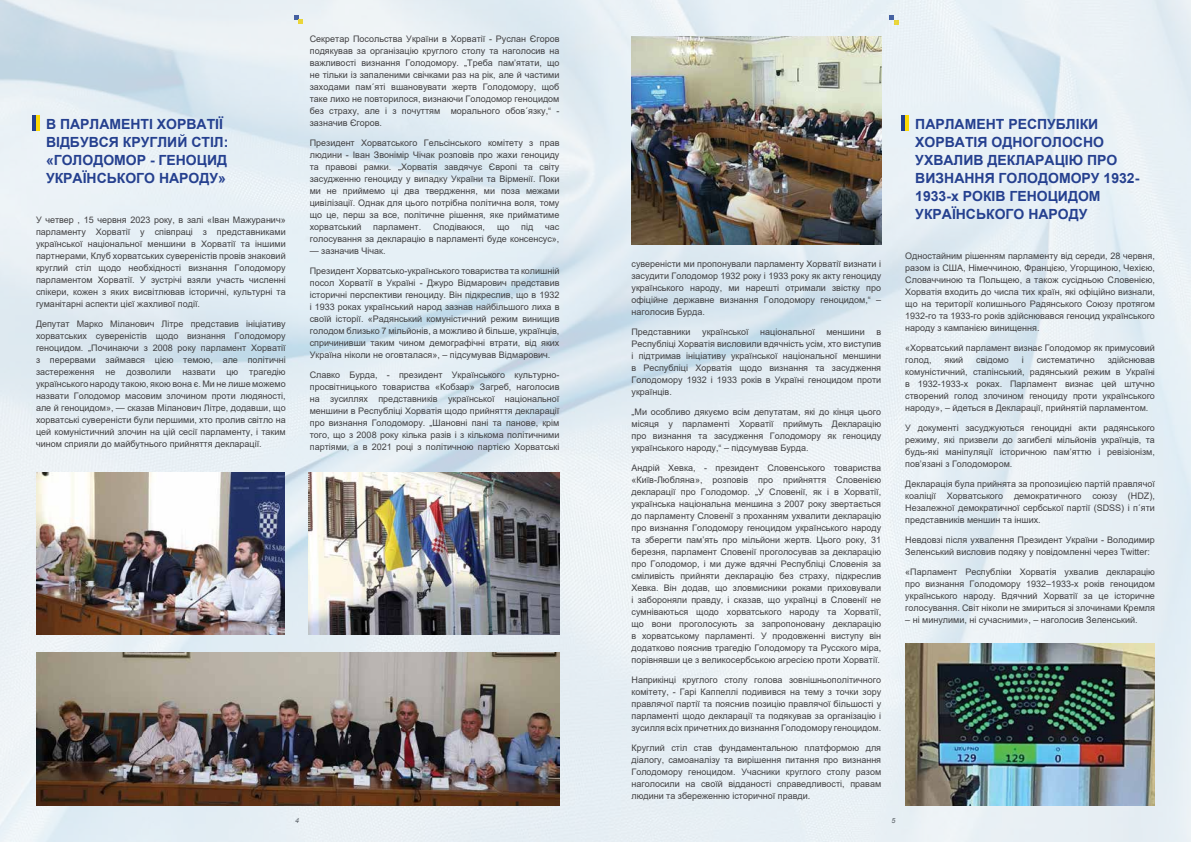
<style>
.page{position:relative;width:1191px;height:842px;background:#fff}
.page>*{position:absolute;margin:0;border:0;box-sizing:border-box;transform-origin:0 0}
.t1{font:700 14px/18px "Arial";color:#25408f}
.t2{font:9px/12px "Arial";color:#414042;text-align:justify}
.t3{font:italic 7px "Arial";color:#414042}
</style>
<div class="page">
<img style="left:0;top:0;width:1191px;height:842px">
<img style="left:631px;top:36px;width:250px;height:209px">
<img style="left:308px;top:473px;width:251px;height:162px">
<img style="left:905px;top:643px;width:250px;height:163px">
<img style="left:36px;top:473px;width:248px;height:162px">
<img style="left:36px;top:653px;width:523px;height:153px">
<hr style="left:901px;top:116px;width:3px;height:15px;background:#25408f">
<hr style="left:905px;top:116px;width:3px;height:15px;background:#fdd905">
<hr style="left:32px;top:115px;width:4px;height:16px;background:#25408f">
<hr style="left:36px;top:115px;width:4px;height:16px;background:#fdd905">
<h1 class="t1" style="left:46px;top:115px;width:184px">В ПАРЛАМЕНТІ ХОРВАТІЇ<br>ВІДБУВСЯ КРУГЛИЙ СТІЛ: «ГОЛОДОМОР - ГЕНОЦИД<br>УКРАЇНСЬКОГО НАРОДУ»</h1>
<p class="t2" style="left:36px;top:213px;width:251px">У четвер , 15 червня 2023 року, в залі «Іван Мажуранич» парламенту Хорватії у співпраці з представниками української національної меншини в Хорватії та іншими партнерами, Клуб хорватських сувереніcтів провів знаковий круглий стіл щодо необхідності визнання Голодомору парламентом Хорватії. У зустрічі взяли участь численні спікери, кожен з яких висвітлював історичні, культурні та гуманітарні аспекти цієї жахливої події.</p>
<p class="t2" style="left:36px;top:317px;width:251px">Депутат Марко Міланович Літре представив ініціативу хорватських сувереністів щодо визнання Голодомору геноцидом. „Починаючи з 2008 року парламент Хорватії з перервами займався цією темою, але політичні застереження не дозволили назвати цю трагедію українського народу такою, якою вона є. Ми не лише можемо назвати Голодомор масовим злочином проти людяності, але й геноцидом», — сказав Міланович Літре, додавши, що хорватські сувереністи були першими, хто пролив світло на цей комуністичний злочин на цій сесії парламенту, і таким чином сприяли до майбутнього прийняття декларації.</p>
<p class="t2" style="left:310px;top:33px;width:251px">Секретар Посольства України в Хорватії - Руслан Єгоров подякував за організацію круглого столу та наголосив на важливості визнання Голодомору. „Треба пам’ятати, що не тільки із запаленими свічками раз на рік, але й частими заходами пам´яті вшановувати жертв Голодомору, щоб таке лихо не повторилося, визнаючи Голодомор геноцидом без страху, але і з почуттям морального обов´язку,“ - зазначив Єгоров.</p>
<p class="t2" style="left:310px;top:137px;width:251px">Президент Хорватського Гельсінського комітету з прав людини - Іван Звонімір Чічак розповів про жахи геноциду та правові рамки. „Хорватія завдячує Європі та світу засудженню геноциду у випадку України та Вірменії. Поки ми не приймемо ці два твердження, ми поза межами цивілізації. Однак для цього потрібна політична воля, тому що це, перш за все, політичне рішення, яке прийматиме хорватський</p>
<p class="t2" style="left:373px;top:221px;width:49px">парламент.</p>
<p class="t2" style="left:433px;top:221px;width:54px">Сподіваюся,</p>
<p class="t2" style="left:497px;top:221px;width:14px">що</p>
<p class="t2" style="left:521px;top:221px;width:14px">під</p>
<p class="t2" style="left:310px;top:221px;width:251px;text-align:right">час<br>голосування за декларацію в парламенті буде консенсус»,</p>
<p class="t2" style="left:310px;top:245px;width:77px">— зазначив Чічак.</p>
<p class="t2" style="left:310px;top:265px;width:251px">Президент Хорватсько-українського товариства та колишній посол Хорватії в Україні - Джуро Відмарович представив історичні перспективи геноциду. Він підкреслив, що в 1932 і 1933 роках український народ зазнав найбільшого лиха в своїй історії. «Радянський комуністичний режим винищив голодом близько 7 мільйонів, а можливо й більше, українців, спричинивши таким чином демографічні втрати, від яких Україна ніколи не оговталася», – підсумував Відмарович.</p>
<p class="t2" style="left:310px;top:369px;width:251px">Славко Бурда, - президент Українського культурно&shy;просвітницького товариства «Кобзар» Загреб, наголосив на зусиллях представників української національної меншини в Республіці Хорватія щодо прийняття декларації про визнання Голодомору. „Шановні пані та панове, крім того, що з 2008 року кілька разів і з кількома політичними партіями, а в 2021 році з політичною партією Хорватські</p>
<p class="t2" style="left:631px;top:258px;width:251px">сувереністи ми пропонували парламенту Хорватії визнати і засудити Голодомор 1932 року і 1933 року як акту геноциду українського народу, ми нарешті отримали звістку про офіційне державне визнання Голодомору геноцидом,“ – наголосив Бурда.</p>
<p class="t2" style="left:631px;top:326px;width:61px">Представники</p>
<p class="t2" style="left:702px;top:326px;width:48px">української</p>
<p class="t2" style="left:760px;top:326px;width:56px">національної</p>
<p class="t2" style="left:826px;top:326px;width:40px">меншини</p>
<p class="t2" style="left:631px;top:326px;width:251px;text-indent:245px">в Республіці Хорватія висловили вдячність усім, хто виступив і підтримав ініціативу української національної меншини в Республіці Хорватія щодо визнання та засудження Голодомору 1932 і 1933 років в Україні геноцидом проти українців.</p>
<p class="t2" style="left:631px;top:406px;width:251px">„Ми особливо дякуємо всім депутатам, які до кінця цього місяця у парламенті Хорватії приймуть Декларацію про визнання та засудження Голодомору як геноциду українського народу,“ – підсумував Бурда.</p>
<p class="t2" style="left:631px;top:462px;width:251px">Андрій Хевка, - президент Словенського товариства «Київ-Любляна», розповів про прийняття Словенією декларації про Голодомор. „У Словенії, як і в Хорватії, українська національна меншина з 2007 року звертається до парламенту Словенії з проханням ухвалити декларацію про визнання Голодомору геноцидом українського народу та зберегти пам’ять про мільйони жертв. Цього року, 31 березня, парламент Словенії проголосував за декларацію про Голодомор, і ми дуже вдячні Республіці Словенія за сміливість прийняти декларацію без страху, підкреслив Хевка. Він додав, що зловмисники роками приховували і забороняли правду, і сказав, що українці в Словенії не сумніваються щодо хорватського народу та Хорватії, що вони проголосують за запропоновану декларацію в хорватському парламенті. У продовженні виступу він додатково пояснив трагедію Голодомору та Русского міра, порівнявши це з великосербською агресією проти Хорватії.</p>
<p class="t2" style="left:631px;top:674px;width:251px">Наприкінці круглого столу голова зовнішньополітичного комітету, - Гарі Каппеллі подивився на тему з точки зору правлячої партії та пояснив позицію правлячої більшості у парламенті щодо декларації та подякував за організацію і зусилля всіх причетних до визнання Голодомору геноцидом.</p>
<p class="t2" style="left:631px;top:742px;width:251px">Круглий стіл став фундаментальною платформою для діалогу, самоаналізу та вирішення питання про визнання Голодомору геноцидом. Учасники круглого столу разом наголосили на своїй відданості справедливості, правам людини та збереженню історичної правди.</p>
<p class="t3" style="left:295px;top:816px;width:5px">4</p>
<p class="t3" style="left:891px;top:816px;width:5px">5</p>
<h1 class="t1" style="left:915px;top:115px;width:226px">ПАРЛАМЕНТ РЕСПУБЛІКИ<br>ХОРВАТІЯ ОДНОГОЛОСНО<br>УХВАЛИВ ДЕКЛАРАЦІЮ ПРО<br>ВИЗНАННЯ ГОЛОДОМОРУ 1932-<br>1933-х РОКІВ ГЕНОЦИДОМ<br>УКРАЇНСЬКОГО НАРОДУ</h1>
<p class="t2" style="left:905px;top:249px;width:251px">Одностайним рішенням парламенту від середи, 28 червня, разом із США, Німеччиною, Францією, Угорщиною, Чехією, Словаччиною та Польщею, а також сусідньою Словенією, Хорватія входить до числа тих країн, які офіційно визнали, що на території колишнього Радянського Союзу протягом 1932-го та 1933-го років здійснювався геноцид українського народу з кампанією винищення.</p>
<p class="t2" style="left:905px;top:341px;width:251px">«Хорватський парламент визнає Голодомор як примусовий голод,</p>
<p class="t2" style="left:905px;top:353px;width:251px;text-indent:202px">здійснював комуністичний, сталінський, радянський режим в Україні в 1932-1933-х роках. Парламент визнає цей штучно створений голод злочином геноциду проти українського народу», – йдеться в Декларації, прийнятій парламентом.</p>
<p class="t2" style="left:905px;top:421px;width:251px">У документі засуджуються геноцидні акти радянського режиму, які призвели до загибелі мільйонів українців, та будь-які маніпуляції історичною пам’яттю і ревізіонізм, пов’язані з Голодомором.</p>
<p class="t2" style="left:905px;top:477px;width:251px">Декларація була прийнята за пропозицією партій правлячої коаліції Хорватського демократичного союзу (HDZ), Незалежної демократичної сербської партії (SDSS) і п´яти представників меншин та інших.</p>
<p class="t2" style="left:905px;top:533px;width:251px">Невдовзі після ухвалення Президент України - Володимир<br>Зеленський висловив подяку у повідомленні через Twitter:</p>
<p class="t2" style="left:905px;top:565px;width:251px">«Парламент Республіки Хорватія ухвалив декларацію про визнання Голодомору 1932–1933-х років геноцидом українського народу. Вдячний Хорватії за це історичне голосування. Світ ніколи не змириться зі злочинами Кремля</p>
<p class="t2" style="left:905px;top:613px;width:234px">– ні минулими, ні сучасними», – наголосив Зеленський.</p>
<p class="t2" style="left:944px;top:353px;width:20px">який</p>
<p class="t2" style="left:976px;top:353px;width:34px">свідомо</p>
<p class="t2" style="left:1021px;top:353px;width:3px">і</p>
<p class="t2" style="left:1036px;top:353px;width:60px">систематично</p>
</div>
